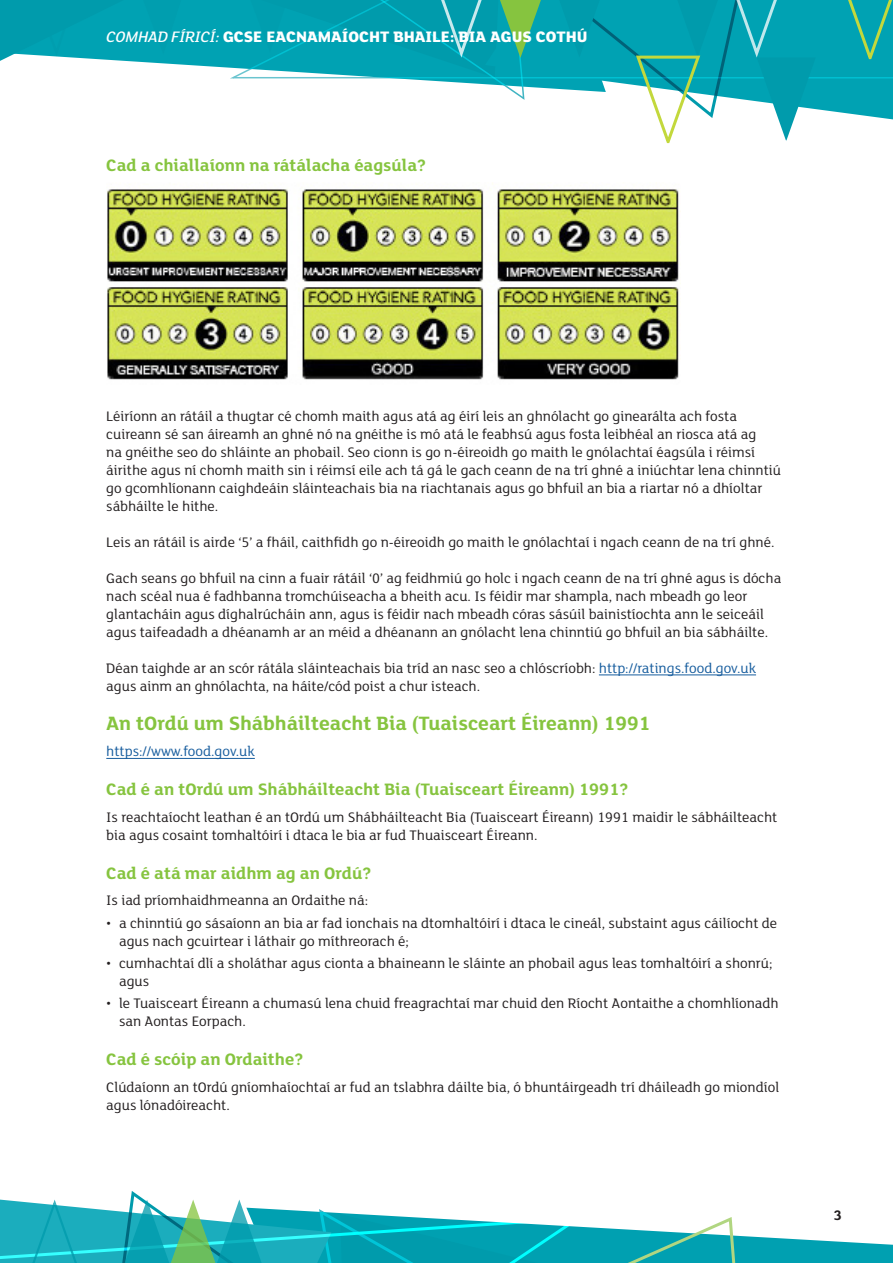
<style>
.page{position:relative;width:893px;height:1263px;background:#fff}
.page>*{position:absolute;margin:0;border:0;box-sizing:border-box;transform-origin:0 0}
.t1{font:700 21px "FS Lola";color:#86c43f}
.sub_head{font:700 18px "FS Lola";color:#86c43f}
.t2{font:800 16.5px "FS Lola";color:#fff}
.Body_Text{font:15px/18px "FS Lola";color:#231f20}
.Body_Text-2{font:15px "FS Lola";color:#175d9e}
.t3{font:700 15px "FS Lola";color:#231f20}
.s1{font-weight:500;font-style:italic}
.s2{font-weight:500}
.s3{color:#175d9e}
</style>
<div class="page">
<div style="left:189px;top:0;width:36px;height:68px;background:#00a2b3"></div>
<svg style="left:0;top:0;width:189px;height:65px;background:#16a7b7"></svg>
<svg style="left:225px;top:0;width:668px;height:144px"></svg>
<svg style="left:0;top:1191px;width:893px;height:72px"></svg>
<hr style="left:599px;top:675px;width:157px;height:1px;background:#175d9e">
<hr style="left:106px;top:758px;width:149px;height:1px;background:#175d9e">
<img style="left:107px;top:183px;width:574px;height:197px">
<p class="t2" style="left:106px;top:25px;width:483px"><span class="s1">COMHAD FÍRICÍ:</span> GCSE EACN MAÍOCHT BHAILE: BIA AGUS COTHÚ</p>
<p class="t2" style="left:107px;top:26px;width:357px"><span class="s1">FACTFILE:</span> GCE HISTORY OF ART / <span class="s2">ARCHITECTURE</span></p>
<p class="sub_head" style="left:106px;top:153px;width:321px">Cad a chiallaíonn na rátálacha éagsúla?</p>
<p class="Body_Text" style="left:106px;top:406px;width:676px">Léiríonn an rátáil a thugtar cé chomh maith agus atá ag éirí leis an ghnólacht go ginearálta ach fosta cuireann sé san áireamh an ghné nó na gnéithe is mó atá le feabhsú agus fosta leibhéal an riosca atá ag<br>na gnéithe seo do shláinte an phobail. Seo cionn is go n-éireoidh go maith le gnólachtaí éagsúla i réimsí áirithe agus ní chomh maith sin i réimsí eile ach tá gá le gach ceann de na trí ghné a iniúchtar lena chinntiú go gcomhlíonann caighdeáin sláinteachais bia na riachtanais agus go bhfuil an bia a riartar nó a dhíoltar sábháilte le hithe.</p>
<p class="Body_Text" style="left:106px;top:532px;width:670px">Leis an rátáil is airde ‘5’ a fháil, caithfidh go n-éireoidh go maith le gnólachtaí i ngach ceann de na trí ghné.</p>
<p class="Body_Text" style="left:106px;top:568px;width:676px">Gach seans go bhfuil na cinn a fuair rátáil ‘0’ ag feidhmiú go holc i ngach ceann de na trí ghné agus is dócha nach scéal nua é fadhbanna tromchúiseacha a bheith acu. Is féidir mar shampla, nach mbeadh go leor glantacháin agus díghalrúcháin ann, agus is féidir nach mbeadh córas sásúil bainistíochta ann le seiceáil agus taifeadadh a dhéanamh ar an méid a dhéanann an gnólacht lena chinntiú go bhfuil an bia sábháilte.</p>
<p class="Body_Text" style="left:106px;top:658px;width:651px">Déan taighde ar an scór rátála sláinteachais bia tríd an nasc seo a chlóscríobh: <span class="s3">http://ratings.food.gov.uk </span>agus ainm an ghnólachta, na háite/cód poist a chur isteach.</p>
<h2 class="t1" style="left:106px;top:709px;width:546px">An tOrdú um Shábháilteacht Bia (Tuaisceart Éireann) 1991</h2>
<p class="Body_Text-2" style="left:106px;top:742px;width:150px">https://www.food.gov.uk</p>
<p class="sub_head" style="left:106px;top:777px;width:524px">Cad é an tOrdú um Shábháilteacht Bia (Tuaisceart Éireann) 1991?</p>
<p class="Body_Text" style="left:106px;top:807px;width:672px">Is reachtaíocht leathan é an tOrdú um Shábháilteacht Bia (Tuaisceart Éireann) 1991 maidir le sábháilteacht bia agus cosaint tomhaltóirí i dtaca le bia ar fud Thuaisceart Éireann.</p>
<p class="sub_head" style="left:106px;top:861px;width:267px">Cad é atá mar aidhm ag an Ordú?</p>
<p class="Body_Text" style="left:106px;top:891px;width:263px">Is iad príomhaidhmeanna an Ordaithe ná:</p>
<p class="Body_Text" style="left:119px;top:913px;width:660px;text-indent:-13px">• a chinntiú go sásaíonn an bia ar fad ionchais na dtomhaltóirí i dtaca le cineál, substaint agus cáilíocht de agus nach gcuirtear i láthair go míthreorach é;</p>
<p class="Body_Text" style="left:119px;top:953px;width:655px;text-indent:-13px">• cumhachtaí dlí a sholáthar agus cionta a bhaineann le sláinte an phobail agus leas tomhaltóirí a shonrú; agus</p>
<p class="Body_Text" style="left:119px;top:994px;width:661px;text-indent:-13px">• le Tuaisceart Éireann a chumasú lena chuid freagrachtaí mar chuid den Ríocht Aontaithe a chomhlíonadh san Aontas Eorpach.</p>
<p class="sub_head" style="left:106px;top:1047px;width:199px">Cad é scóip an Ordaithe?</p>
<p class="Body_Text" style="left:106px;top:1077px;width:674px">Clúdaíonn an tOrdú gníomhaíochtaí ar fud an tslabhra dáilte bia, ó bhuntáirgeadh trí dháileadh go miondíol agus lónadóireacht.</p>
<p class="t3" style="left:834px;top:1205px;width:10px">3</p>
</div>
